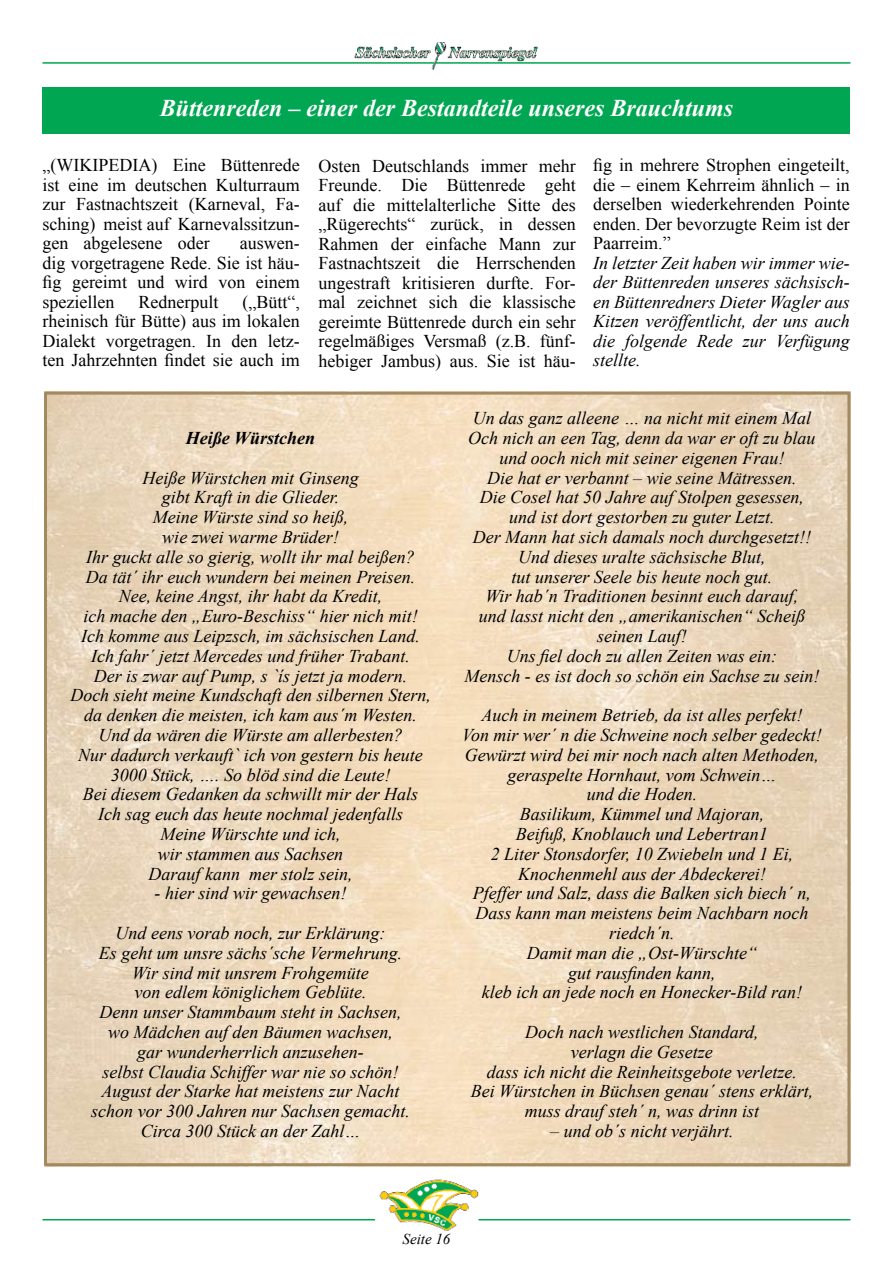
<style>
.page{position:relative;width:893px;height:1263px;background:#fff}
.page>*{position:absolute;margin:0;border:0;box-sizing:border-box;transform-origin:0 0}
.t1{font:italic 700 24px "Times New Roman";color:#fff}
.t2{font:italic 18px/19.8px "Times New Roman";color:#000;text-align:center}
.t3{font:18px/19.5px "Times New Roman";color:#000;text-align:justify}
.t4{font:italic 700 18px "Times New Roman";color:#000}
.t5{font:italic 15px "Times New Roman";color:#000}
</style>
<div class="page">
<hr style="left:43px;top:1219px;width:332px;height:1px;background:#00a651">
<hr style="left:43px;top:62px;width:807px;height:2px;background:#00a651">
<img style="left:379px;top:1179px;width:99px;height:51px">
<img style="left:354px;top:42px;width:185px;height:28px">
<div style="left:43px;top:87px;width:807px;height:47px;background:#00a651"></div>
<hr style="left:478px;top:1219px;width:372px;height:1px;background:#00a651">
<img style="left:48px;top:396px;width:798px;height:766px">
<div style="left:44px;top:392px;width:806px;height:774px;border:3px solid #a3895f"></div>
<h1 class="t1" style="left:160px;top:91px;width:575px">Büttenreden – einer der Bestandteile unseres Brauchtums</h1>
<p class="t3" style="left:43px;top:155px;width:259px">„(WIKIPEDIA) Eine Büttenrede ist eine im deutschen Kulturraum zur Fastnachtszeit (Karneval, Fa&shy;sching) meist auf Karnevalssitzun&shy;gen abgelesene oder</p>
<p class="t3" style="left:43px;top:233px;width:259px;text-indent:197px">auswen&shy;dig vorgetragene Rede. Sie ist häu&shy;fig gereimt und wird von einem speziellen</p>
<p class="t3" style="left:43px;top:292px;width:259px;text-indent:200px">(„Bütt“, rheinisch für Bütte) aus im lokalen Dialekt vorgetragen. In den letz&shy;ten Jahrzehnten findet sie auch im</p>
<p class="t3" style="left:138px;top:292px;width:81px">Rednerpult</p>
<p class="t3" style="left:319px;top:155px;width:259px">Osten Deutschlands immer mehr Freunde. Die Büttenrede geht auf die mittelalterliche Sitte des „Rügerechts“ zurück, in dessen Rahmen der einfache Mann zur Fastnachtszeit die Herrschenden ungestraft kritisieren durfte. For&shy;mal zeichnet sich die klassische gereimte Büttenrede durch ein sehr regelmäßiges Versmaß (z.B. fünf&shy;hebiger Jambus) aus. Sie ist häu-</p>
<p class="t3" style="left:593px;top:155px;width:258px">fig in mehrere Strophen eingeteilt, die – einem Kehrreim ähnlich – in derselben wiederkehrenden Pointe enden. Der bevorzugte Reim ist der Paarreim.”</p>
<p class="t2" style="left:593px;top:253px;width:258px;text-align:justify">In letzter Zeit haben wir immer wie&shy;der Büttenreden unseres sächsisch&shy;en Büttenredners Dieter Wagler aus Kitzen veröffentlicht, der uns auch die folgende Rede zur Verfügung stellte.</p>
<p class="t4" style="left:186px;top:425px;width:131px">Heiße Würstchen</p>
<p class="t2" style="left:70px;top:467px;width:362px">Heiße Würstchen mit Ginseng<br>gibt Kraft in die Glieder.<br>Meine Würste sind so heiß,<br>wie zwei warme Brüder!<br>Ihr guckt alle so gierig, wollt ihr mal beißen?<br>Da tät´ ihr euch wundern bei meinen Preisen.<br>Nee, keine Angst, ihr habt da Kredit,<br>ich mache den „Euro-Beschiss“ hier nich mit!<br>Ich komme aus Leipzsch, im sächsischen Land.<br>Ich fahr´ jetzt Mercedes und früher Trabant.<br>Der is zwar auf Pump, s `ís jetzt ja modern.<br>Doch sieht meine Kundschaft den silbernen Stern, da denken die meisten, ich kam aus´m Westen.<br>Und da wären die Würste am allerbesten?<br>Nur dadurch verkauft` ich von gestern bis heute 3000 Stück, …. So blöd sind die Leute!<br>Bei diesem Gedanken da schwillt mir der Hals Ich sag euch das heute nochmal jedenfalls<br>Meine Würschte und ich,<br>wir stammen aus Sachsen<br>Darauf kann mer stolz sein,</p>
<p class="t2" style="left:116px;top:873px;width:271px;line-height:39.6px">- hier sind wir gewachsen!<br>Und eens vorab noch, zur Erklärung:</p>
<p class="t2" style="left:91px;top:942px;width:320px">Es geht um unsre sächs´sche Vermehrung.<br>Wir sind mit unsrem Frohgemüte<br>von edlem königlichem Geblüte.<br>Denn unser Stammbaum steht in Sachsen, wo Mädchen auf den Bäumen wachsen,<br>gar wunderherrlich anzusehen-<br>selbst Claudia Schiffer war nie so schön!<br>August der Starke hat meistens zur Nacht schon vor 300 Jahren nur Sachsen gemacht.<br>Circa 300 Stück an der Zahl…</p>
<p class="t2" style="left:464px;top:408px;width:356px">Un das ganz alleene … na nicht mit einem Mal Och nich an een Tag, denn da war er oft zu blau und ooch nich mit seiner eigenen Frau!<br>Die hat er verbannt – wie seine Mätressen.<br>Die Cosel hat 50 Jahre auf Stolpen gesessen, und ist dort gestorben zu guter Letzt.<br>Der Mann hat sich damals noch durchgesetzt!!<br>Und dieses uralte sächsische Blut,<br>tut unserer Seele bis heute noch gut.<br>Wir hab´n Traditionen besinnt euch darauf,<br>und lasst nicht den „amerikanischen“ Scheiß seinen Lauf!<br>Uns fiel doch zu allen Zeiten was ein:<br>Mensch - es ist doch so schön ein Sachse zu sein!</p>
<p class="t2" style="left:462px;top:705px;width:361px">Auch in meinem Betrieb, da ist alles perfekt!<br>Von mir wer´ n die Schweine noch selber gedeckt!<br>Gewürzt wird bei mir noch nach alten Methoden, geraspelte Hornhaut, vom Schwein…<br>und die Hoden.<br>Basilikum, Kümmel und Majoran,<br>Beifuß, Knoblauch und Lebertran1<br>2 Liter Stonsdorfer, 10 Zwiebeln und 1 Ei, Knochenmehl aus der Abdeckerei!<br>Pfeffer und Salz, dass die Balken sich biech´ n, Dass kann man meistens beim Nachbarn noch riedch´n.<br>Damit man die „Ost-Würschte“<br>gut rausfinden kann,<br>kleb ich an jede noch en Honecker-Bild ran!</p>
<p class="t2" style="left:471px;top:1022px;width:344px">Doch nach westlichen Standard,<br>verlagn die Gesetze<br>dass ich nicht die Reinheitsgebote verletze.<br>Bei Würstchen in Büchsen genau´ stens erklärt, muss drauf steh´ n, was drinn ist</p>
<p class="t2" style="left:550px;top:1121px;width:185px">– und ob´s nicht verjährt.</p>
<p class="t5" style="left:403px;top:1229px;width:49px">Seite 16</p>
</div>
